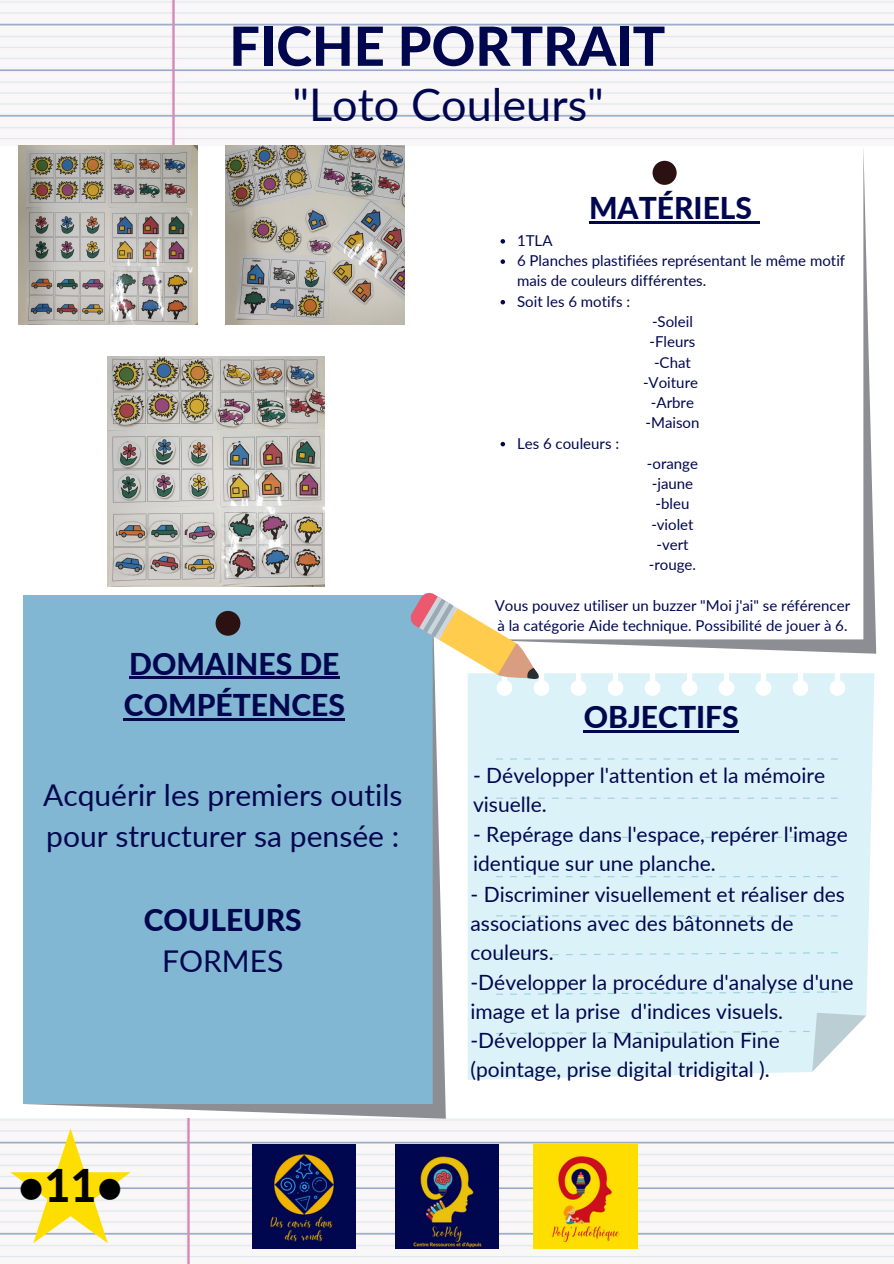
<style>
.page{position:relative;width:894px;height:1264px;background:#fff}
.page>*{position:absolute;margin:0;border:0;box-sizing:border-box;transform-origin:0 0}
.t1{font:800 54px "Lato";color:#00074f}
.t2{font:45px "Lato";color:#00074f}
.t3{font:800 45px "Lato";color:#000}
.t4{font:30px/41.7px "Lato";color:#00074f}
.t5{font:800 30px/41.7px "Lato";color:#00074f}
.t6{font:21px/29.2px "Lato";color:#00074f}
.t7{font:15px/20.2px "Lato";color:#00074f}
</style>
<div class="page">
<img style="left:0;top:1118px;width:893px;height:145px">
<div style="left:467px;top:673px;width:407px;height:406px;background:#dbf2f8"></div>
<svg style="left:496px;top:758px;width:341px;height:1px"></svg>
<svg style="left:496px;top:797px;width:341px;height:1px"></svg>
<svg style="left:496px;top:836px;width:341px;height:2px"></svg>
<svg style="left:496px;top:876px;width:341px;height:1px"></svg>
<svg style="left:496px;top:915px;width:341px;height:1px"></svg>
<svg style="left:496px;top:952px;width:341px;height:3px"></svg>
<svg style="left:496px;top:991px;width:341px;height:3px"></svg>
<svg style="left:496px;top:1012px;width:370px;height:59px;background:#daf0f5"></svg>
<img style="left:0;top:0;width:893px;height:145px">
<img style="left:395px;top:1144px;width:103px;height:104px">
<img style="left:252px;top:1144px;width:104px;height:104px">
<img style="left:533px;top:1144px;width:104px;height:104px">
<hr style="left:583px;top:730px;width:155px;height:2px;background:#00074f">
<svg style="left:501px;top:149px;width:374px;height:504px"></svg>
<div style="left:23px;top:595px;width:422px;height:523px;background:#82b7d3"></div>
<svg style="left:10px;top:1128px;width:121px;height:115px"></svg>
<img style="left:18px;top:146px;width:179px;height:179px">
<img style="left:108px;top:356px;width:216px;height:230px">
<img style="left:225px;top:145px;width:179px;height:179px">
<hr style="left:129px;top:676px;width:210px;height:3px;background:#00074f">
<hr style="left:124px;top:718px;width:221px;height:2px;background:#00074f">
<hr style="left:589px;top:222px;width:163px;height:2px;background:#00074f">
<svg style="left:752px;top:222px;width:7px;height:2px"></svg>
<svg style="left:500px;top:239px;width:5px;height:4px"></svg>
<svg style="left:500px;top:259px;width:5px;height:5px"></svg>
<svg style="left:500px;top:300px;width:5px;height:4px"></svg>
<svg style="left:500px;top:442px;width:5px;height:4px"></svg>
<svg style="left:404px;top:586px;width:137px;height:101px"></svg>
<h1 class="t1" style="left:229px;top:12px;width:437px">FICHE PORTRAIT</h1>
<h2 class="t2" style="left:292px;top:77px;width:313px">"Loto Couleurs"</h2>
<h3 class="t5" style="left:589px;top:187px;width:165px">MATÉRIELS</h3>
<p class="t7" style="left:517px;top:230px;width:329px">1TLA<br>6 Planches plastifiées représentant le même motif mais de couleurs différentes.<br>Soit les 6 motifs :</p>
<h3 class="t5" style="left:124px;top:642px;width:222px">DOMAINES DE<br>COMPÉTENCES</h3>
<h3 class="t4" style="left:43px;top:773px;width:361px">Acquérir les premiers outils pour structurer sa pensée :</h3>
<h3 class="t5" style="left:144px;top:898px;width:159px">COULEURS</h3>
<h3 class="t4" style="left:162px;top:939px;width:123px">FORMES</h3>
<h2 class="t3" style="left:18px;top:1157px;width:106px">•11•</h2>
<p class="t7" style="left:643px;top:311px;width:58px;text-align:center">-Soleil -Fleurs -Chat -Voiture -Arbre -Maison</p>
<p class="t7" style="left:646px;top:453px;width:53px;text-align:center">-orange -jaune -bleu -violet -vert -rouge.</p>
<p class="t7" style="left:494px;top:595px;width:357px">Vous pouvez utiliser un buzzer "Moi j'ai" se référencer à la catégorie Aide technique. Possibilité de jouer à 6.</p>
<p class="t7" style="left:517px;top:432px;width:103px">Les 6 couleurs :</p>
<h3 class="t5" style="left:583px;top:696px;width:156px">OBJECTIFS</h3>
<p class="t6" style="left:473px;top:760px;width:353px">- Développer l'attention et la mémoire visuelle.</p>
<p class="t6" style="left:473px;top:819px;width:376px">- Repérage dans l'espace, repérer l'image identique sur une planche.</p>
<p class="t6" style="left:470px;top:879px;width:384px">- Discriminer visuellement et réaliser des associations avec des bâtonnets de couleurs.<br>-Développer la procédure d'analyse d'une image et la prise d'indices visuels. -Développer la Manipulation Fine (pointage, prise digital tridigital ).</p>
</div>
